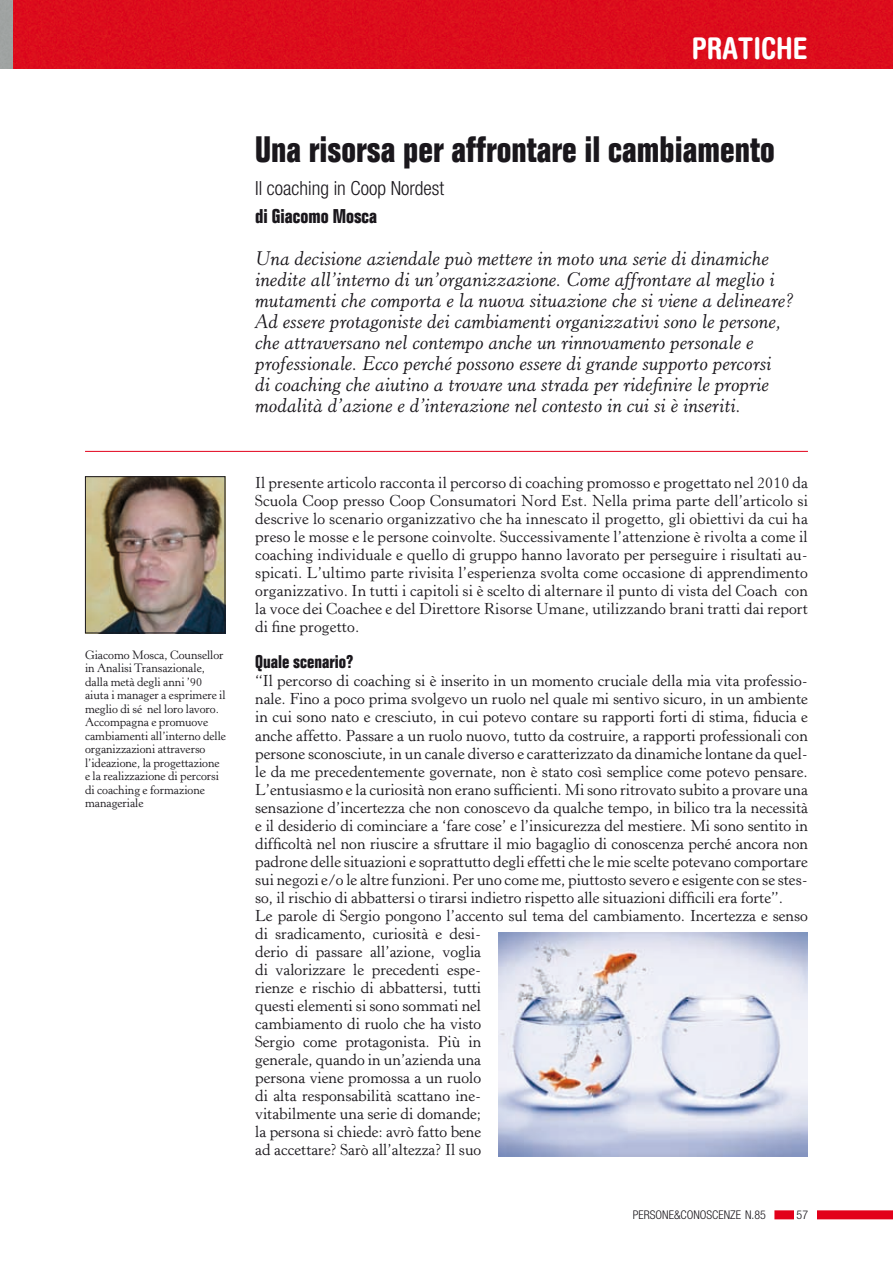
<style>
.page{position:relative;width:893px;height:1263px;background:#fff}
.page>*{position:absolute;margin:0;border:0;box-sizing:border-box;transform-origin:0 0}
.t1{font:700 condensed 36px "Folio";color:#1a171c}
.t2{font:700 condensed 30px "Helvetica Rounded";color:#fff}
.t3{font:italic 19.5px/21px "Horley Old Style";color:#1a171c}
.t4{font:300 condensed 19.5px "Helvetica Neue";color:#1a171c}
.t5{font:700 condensed 19.5px "Folio";color:#1a171c}
.t6{font:700 condensed 18px "Folio";color:#1a171c}
.t7{font:15.75px/18px "Horley Old Style";color:#1a171c;text-align:justify}
.t8{font:12px/13.5px "Horley Old Style";letter-spacing:-.005em;color:#1a171c}
.t9{font:300 condensed 12px "Helvetica Neue";color:#1a171c}
</style>
<div class="page">
<div style="left:13px;top:0;width:880px;height:68px;background:#dc0d1c"></div>
<div style="left:774px;top:1210px;width:119px;height:9px;background:#e2001a"></div>
<div style="left:794px;top:1204px;width:23px;height:22px;background:#fff"></div>
<hr style="left:85px;top:451px;width:723px;height:1px;background:#e2001a">
<img style="left:87px;top:478px;width:136px;height:153px">
<div style="left:85px;top:476px;width:140px;height:157px;border:1px solid #1a171c"></div>
<img style="left:498px;top:932px;width:310px;height:225px">
<h2 class="t2" style="left:692px;top:30px;width:118px">PRATICHE</h2>
<p class="t8" style="left:85px;top:648px;width:143px">Giacomo Mosca, Counsellor in Analisi Transazionale, dalla metà degli anni ’90 aiuta i manager a esprimere il meglio di sé nel loro lavoro.<br>Accompagna e promuove cambiamenti all’interno delle organizzazioni attraverso l’ideazione, la progettazione e la realizzazione di percorsi di coaching e formazione manageriale</p>
<h1 class="t1" style="left:255px;top:129px;width:521px">Una risorsa per affrontare il cambiamento</h1>
<p class="t4" style="left:255px;top:176px;width:191px">Il coaching in Coop Nordest</p>
<p class="t5" style="left:255px;top:205px;width:124px">di Giacomo Mosca</p>
<p class="t3" style="left:255px;top:248px;width:539px">Una decisione aziendale può mettere in moto una serie di dinamiche inedite all’interno di un’organizzazione. Come affrontare al meglio i mutamenti che comporta e la nuova situazione che si viene a delineare?<br>Ad essere protagoniste dei cambiamenti organizzativi sono le persone, che attraversano nel contempo anche un rinnovamento personale e professionale. Ecco perché possono essere di grande supporto percorsi<br>di coaching che aiutino a trovare una strada per ridefinire le proprie modalità d’azione e d’interazione nel contesto in cui si è inseriti.</p>
<p class="t7" style="left:255px;top:474px;width:554px">Il presente articolo racconta il percorso di coaching promosso e progettato nel 2010 da Scuola Coop presso Coop Consumatori Nord Est. Nella prima parte dell’articolo si descrive lo scenario organizzativo che ha innescato il progetto, gli obiettivi da cui ha preso le mosse e le persone coinvolte. Successivamente l’attenzione è rivolta a come il coaching individuale e quello di gruppo hanno lavorato per perseguire i risultati au&shy;spicati. L’ultimo parte rivisita l’esperienza svolta come occasione di apprendimento organizzativo. In tutti i capitoli si è scelto di alternare il punto di vista del Coach con la voce dei Coachee e del Direttore Risorse Umane, utilizzando brani tratti dai report di fine progetto.</p>
<p class="t6" style="left:255px;top:652px;width:100px">Quale scenario?</p>
<p class="t7" style="left:255px;top:672px;width:554px;text-align:left">“Il percorso di coaching si è inserito in un momento cruciale della mia vita professio&shy;nale. Fino a poco prima svolgevo un ruolo nel quale mi sentivo sicuro, in un ambiente in cui sono nato e cresciuto, in cui potevo contare su rapporti forti di stima, fiducia e anche affetto. Passare a un ruolo nuovo, tutto da costruire, a rapporti professionali con persone sconosciute, in un canale diverso e caratterizzato da dinamiche lontane da quel&shy;le da me precedentemente governate, non è stato così semplice come potevo pensare.<br>L’entusiasmo e la curiosità non erano sufficienti. Mi sono ritrovato subito a provare una sensazione d’incertezza che non conoscevo da qualche tempo, in bilico tra la necessità e il desiderio di cominciare a ‘fare cose’ e l’insicurezza del mestiere. Mi sono sentito in difficoltà nel non riuscire a sfruttare il mio bagaglio di conoscenza perché ancora non padrone delle situazioni e soprattutto degli effetti che le mie scelte potevano comportare sui negozi e/o le altre funzioni. Per uno come me, piuttosto severo e esigente con se stes&shy;so, il rischio di abbattersi o tirarsi indietro rispetto alle situazioni difficili era forte”.<br>Le parole di Sergio pongono l’accento sul tema del cambiamento. Incertezza e senso di sradicamento, curiosità e desi-<br>derio di passare all’azione, voglia<br>di valorizzare le precedenti espe-<br>rienze e rischio di abbattersi, tutti<br>questi elementi si sono sommati nel<br>cambiamento di ruolo che ha visto<br>Sergio come protagonista. Più in<br>generale, quando in un’azienda una<br>persona viene promossa a un ruolo<br>di alta responsabilità scattano ine-<br>vitabilmente una serie di domande;<br>la persona si chiede: avrò fatto bene<br>ad accettare? Sarò all’altezza? Il suo</p>
<p class="t9" style="left:633px;top:1208px;width:135px">PERSONE&amp;CONOSCENZE N.85</p>
<p class="t9" style="left:797px;top:1208px;width:13px">57</p>
</div>
